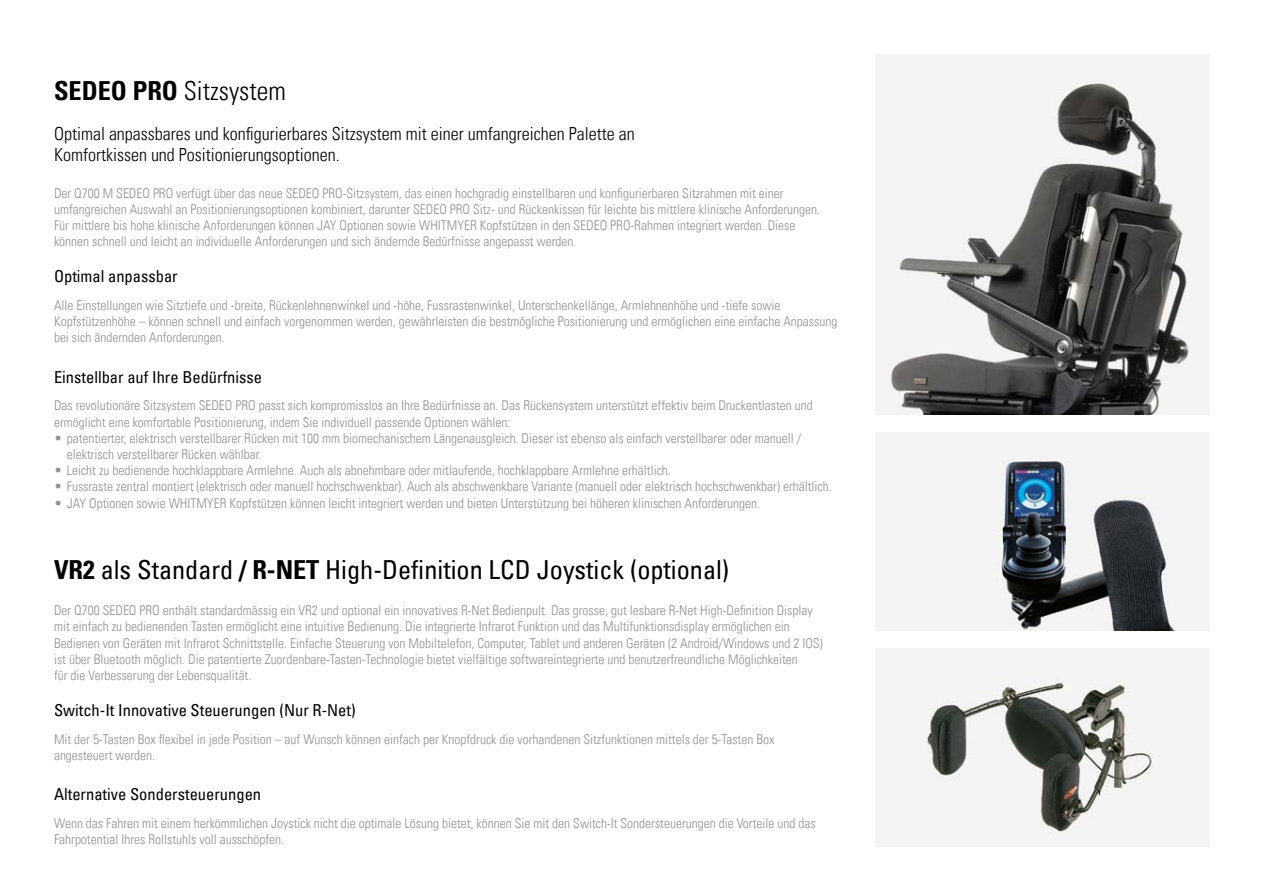
<style>
.page{position:relative;width:1263px;height:893px;background:#fff}
.page>*{position:absolute;margin:0;border:0;box-sizing:border-box;transform-origin:0 0}
.t1{font:condensed 26.25px "Univers Com 57";color:#000}
.t2{font:26.25px "Univers Com 47 Light Cond";color:#000}
.t3{font:18px/21.6px "Univers Com 47 Light Cond";color:#000}
.t4{font:condensed 16.5px "Univers Com 57";color:#000}
.t5{font:13.5px/16.2px "Univers Com 47 Light Cond";color:#929292}
.s1{font-family:"Univers Com 67 Bold Cond"}
.s2{font-family:"Univers Com 67 Bold Cond";font-stretch:normal}
</style>
<div class="page">
<img style="left:875px;top:648px;width:334px;height:198px">
<img style="left:875px;top:432px;width:334px;height:198px">
<img style="left:875px;top:54px;width:334px;height:360px">
<h1 class="t2" style="left:54px;top:75px;width:233px"><span class="s1">SEDEO PRO</span> Sitzsystem</h1>
<h2 class="t3" style="left:54px;top:122px;width:582px">Optimal anpassbares und konfigurierbares Sitzsystem mit einer umfangreichen Palette an<br>Komfortkissen und Positionierungsoptionen.</h2>
<p class="t5" style="left:54px;top:185px;width:768px">Der Q700 M SEDEO PRO verfügt über das neue SEDEO PRO-Sitzsystem, das einen hochgradig einstellbaren und konfigurierbaren Sitzrahmen mit einer umfangreichen Auswahl an Positionierungsoptionen kombiniert, darunter SEDEO PRO Sitz- und Rückenkissen für leichte bis mittlere klinische Anforderungen.<br>Für mittlere bis hohe klinische Anforderungen können JAY Optionen sowie WHITMYER Kopfstützen in den SEDEO PRO-Rahmen integriert werden. Diese können schnell und leicht an individuelle Anforderungen und sich ändernde Bedürfnisse angepasst werden.</p>
<p class="t4" style="left:54px;top:266px;width:125px">Optimal anpassbar</p>
<p class="t5" style="left:54px;top:297px;width:785px">Alle Einstellungen wie Sitztiefe und -breite, Rückenlehnenwinkel und -höhe, Fussrastenwinkel, Unterschenkellänge, Armlehnenhöhe und -tiefe sowie<br>Kopfstützenhöhe – können schnell und einfach vorgenommen werden, gewährleisten die bestmögliche Positionierung und ermöglichen eine einfache Anpassung bei sich ändernden Anforderungen.</p>
<p class="t4" style="left:54px;top:366px;width:210px">Einstellbar auf Ihre Bedürfnisse</p>
<p class="t5" style="left:54px;top:398px;width:760px">Das revolutionäre Sitzsystem SEDEO PRO passt sich kompromisslos an Ihre Bedürfnisse an. Das Rückensystem unterstützt effektiv beim Druckentlasten und ermöglicht eine komfortable Positionierung, indem Sie individuell passende Optionen wählen:</p>
<p class="t5" style="left:67px;top:430px;width:736px;text-indent:-13px">• patentierter, elektrisch verstellbarer Rücken mit 100 mm biomechanischem Längenausgleich. Dieser ist ebenso als einfach verstellbarer oder manuell / elektrisch verstellbarer Rücken wählbar.</p>
<p class="t5" style="left:54px;top:462px;width:618px">• Leicht zu bedienende hochklappbare Armlehne. Auch als abnehmbare oder mitlaufende, hochklappbare Armlehne erhältlich.</p>
<p class="t5" style="left:54px;top:479px;width:779px">• Fussraste zentral montiert (elektrisch oder manuell hochschwenkbar). Auch als abschwenkbare Variante (manuell oder elektrisch hochschwenkbar) erhältlich.</p>
<p class="t5" style="left:54px;top:495px;width:708px">• JAY Optionen sowie WHITMYER Kopfstützen können leicht integriert werden und bieten Unterstützung bei höheren klinischen Anforderungen.</p>
<h1 class="t1" style="left:54px;top:553px;width:677px"><span class="s2">VR2</span> als Standard <span class="s2">/ R-NET</span> High-Definition LCD Joystick (optional)</h1>
<p class="t5" style="left:54px;top:602px;width:770px">Der Q700 SEDEO PRO enthält standardmässig ein VR2 und optional ein innovatives R-Net Bedienpult. Das grosse, gut lesbare R-Net High-Definition Display mit einfach zu bedienenden Tasten ermöglicht eine intuitive Bedienung. Die integrierte Infrarot Funktion und das Multifunktionsdisplay ermöglichen ein Bedienen von Geräten mit Infrarot Schnittstelle. Einfache Steuerung von Mobiltelefon, Computer, Tablet und anderen Geräten (2 Android/Windows und 2 IOS) ist über Bluetooth möglich. Die patentierte Zuordenbare-Tasten-Technologie bietet vielfältige softwareintegrierte und benutzerfreundliche Möglichkeiten<br>für die Verbesserung der Lebensqualität.</p>
<p class="t4" style="left:54px;top:700px;width:303px">Switch-It Innovative Steuerungen (Nur R-Net)</p>
<p class="t5" style="left:54px;top:731px;width:722px">Mit der 5-Tasten Box flexibel in jede Position – auf Wunsch können einfach per Knopfdruck die vorhandenen Sitzfunktionen mittels der 5-Tasten Box angesteuert werden.</p>
<p class="t4" style="left:54px;top:784px;width:209px">Alternative Sondersteuerungen</p>
<p class="t5" style="left:54px;top:815px;width:763px">Wenn das Fahren mit einem herkömmlichen Joystick nicht die optimale Lösung bietet, können Sie mit den Switch-It Sondersteuerungen die Vorteile und das<br>Fahrpotential Ihres Rollstuhls voll ausschöpfen.</p>
</div>
